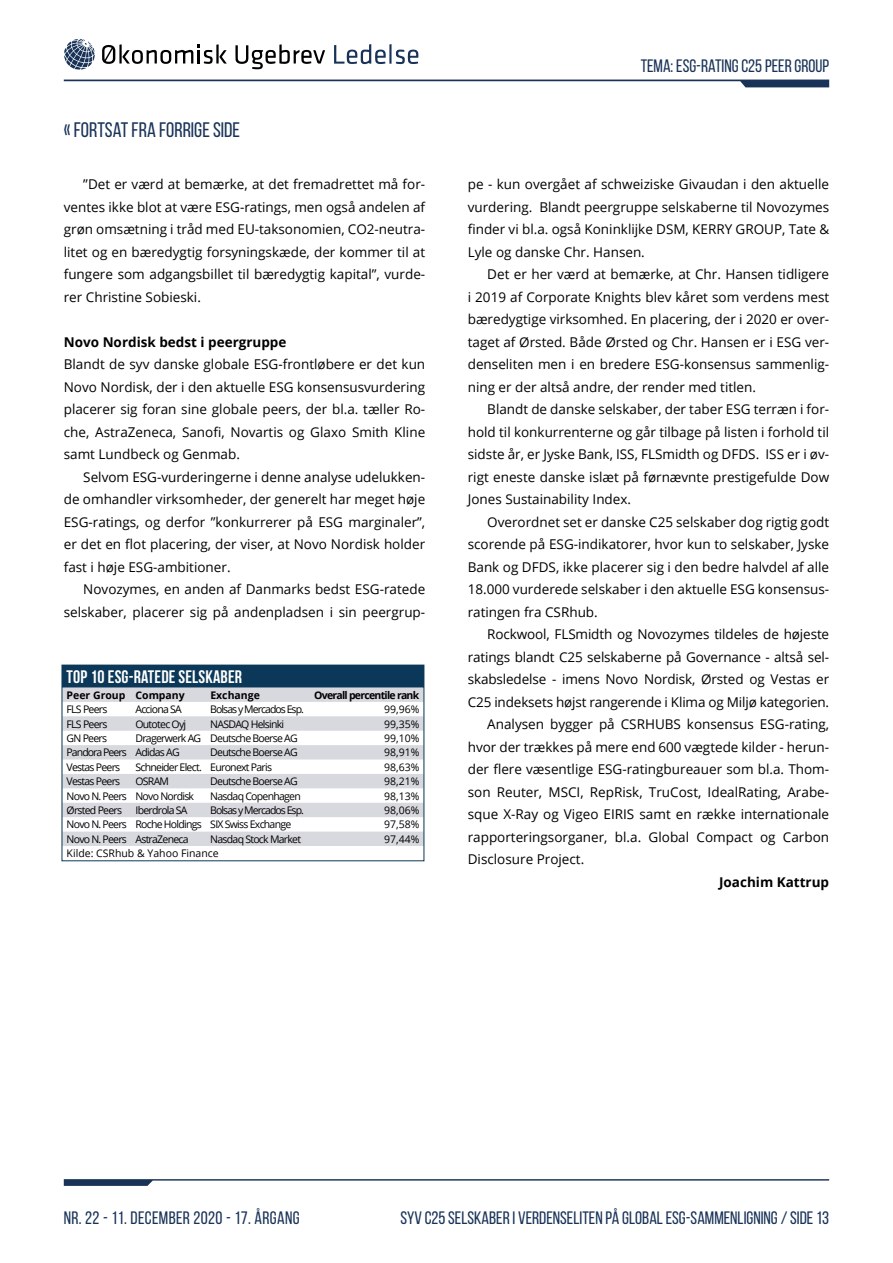
<style>
.page{position:relative;width:893px;height:1263px;background:#fff}
.page>*{position:absolute;margin:0;border:0;box-sizing:border-box;transform-origin:0 0}
.Byline{font:21px "Bebas Neue";color:#193358}
.t1{font:18px "Bebas Neue";color:#193358}
.t2{font:18px "Bebas Neue";letter-spacing:.02em;color:#193358}
.t3{font:700 18px "Bebas Neue";letter-spacing:.01em;color:#fff}
.Brødtekst_m__indryk{font:13.5px/22.5px "Open Sans";color:#000;text-align:justify}
.Brødtekst_u__indryk{font:13.5px/22.5px "Open Sans";color:#000;text-align:justify}
.Underrubrik{font:700 13.5px "Open Sans";color:#000}
.Byline-2{font:700 13.5px "Open Sans";color:#000}
.t4{font:10.5px "Open Sans";letter-spacing:-.07em;color:#000}
.t5{font:10.5px "Open Sans";letter-spacing:-.09em;color:#000}
.t6{font:10.5px "Open Sans";color:#000}
.t7{font:700 10.5px "Open Sans";color:#000}
.t8{font:700 10.5px "Open Sans";letter-spacing:-.07em;color:#000}
</style>
<div class="page">
<svg style="left:64px;top:80px;width:765px;height:7px"></svg>
<svg style="left:64px;top:1179px;width:765px;height:7px"></svg>
<svg style="left:334px;top:44px;width:84px;height:20px"></svg>
<svg style="left:235px;top:44px;width:90px;height:26px"></svg>
<svg style="left:102px;top:44px;width:125px;height:20px"></svg>
<svg style="left:64px;top:38px;width:31px;height:32px"></svg>
<div style="left:62px;top:665px;width:362px;height:22px;background:#0b3858"></div>
<div style="left:64px;top:687px;width:358px;height:159px;background:#d8d9df"></div>
<svg style="left:64px;top:702px;width:358px;height:130px"></svg>
<div style="left:62px;top:665px;width:362px;height:196px;border:1px solid #0b3858"></div>
<p class="Byline" style="left:64px;top:118px;width:178px">« FORTSAT FRA FORRIGE SIDE</p>
<p class="Brødtekst_m__indryk" style="left:64px;top:173px;width:363px;text-indent:19px">”Det er værd at bemærke, at det fremadrettet må for&shy;ventes ikke blot at være ESG-ratings, men også andelen af grøn omsætning i tråd med EU-taksonomien, CO2-neutra&shy;litet og en bæredygtig forsyningskæde, der kommer til at fungere som adgangsbillet til bæredygtig kapital”, vurde&shy;rer Christine Sobieski.</p>
<p class="Underrubrik" style="left:64px;top:332px;width:224px">Novo Nordisk bedst i peergruppe</p>
<p class="Brødtekst_u__indryk" style="left:64px;top:353px;width:363px">Blandt de syv danske globale ESG-frontløbere er det kun Novo Nordisk, der i den aktuelle ESG konsensusvurdering placerer sig foran sine globale peers, der bl.a. tæller Ro&shy;che, AstraZeneca, Sanofi, Novartis og Glaxo Smith Kline samt Lundbeck og Genmab.</p>
<p class="Brødtekst_m__indryk" style="left:64px;top:465px;width:363px;text-indent:19px">Selvom ESG-vurderingerne i denne analyse udelukken&shy;de omhandler virksomheder, der generelt har meget høje ESG-ratings, og derfor ”konkurrerer på ESG marginaler”, er det en flot placering, der viser, at Novo Nordisk holder fast i høje ESG-ambitioner.</p>
<p class="Brødtekst_m__indryk" style="left:64px;top:578px;width:363px;text-align:right">Novozymes, en anden af Danmarks bedst ESG-ratede selskaber, placerer sig på andenpladsen i sin peergrup-</p>
<p class="t3" style="left:67px;top:667px;width:177px">TOP 10 ESG-RATEDE SELSKABER</p>
<p class="t7" style="left:67px;top:687px;width:120px">Peer Group Company</p>
<p class="t7" style="left:210px;top:687px;width:51px">Exchange</p>
<p class="t8" style="left:314px;top:687px;width:107px">Overall percentile rank</p>
<p class="t4" style="left:67px;top:702px;width:42px">FLS Peers</p>
<p class="t4" style="left:135px;top:702px;width:48px">Acciona SA</p>
<p class="t5" style="left:210px;top:702px;width:95px">Bolsas y Mercados Esp.</p>
<p class="t4" style="left:384px;top:702px;width:37px">99,96%</p>
<p class="t4" style="left:67px;top:716px;width:42px">FLS Peers</p>
<p class="t4" style="left:135px;top:716px;width:52px">Outotec Oyj</p>
<p class="t4" style="left:210px;top:716px;width:75px">NASDAQ Helsinki</p>
<p class="t4" style="left:384px;top:716px;width:37px">99,35%</p>
<p class="t4" style="left:67px;top:731px;width:42px">GN Peers</p>
<p class="t4" style="left:135px;top:731px;width:164px">Dragerwerk AG Deutsche Boerse AG</p>
<p class="t4" style="left:384px;top:731px;width:37px">99,10%</p>
<p class="t5" style="left:67px;top:745px;width:115px">Pandora Peers Adidas AG</p>
<p class="t4" style="left:210px;top:745px;width:89px">Deutsche Boerse AG</p>
<p class="t4" style="left:384px;top:745px;width:37px">98,91%</p>
<p class="t4" style="left:67px;top:760px;width:55px">Vestas Peers</p>
<p class="t4" style="left:135px;top:760px;width:138px">Schneider Elect. Euronext Paris</p>
<p class="t4" style="left:384px;top:760px;width:37px">98,63%</p>
<p class="t4" style="left:67px;top:774px;width:55px">Vestas Peers</p>
<p class="t4" style="left:135px;top:774px;width:35px">OSRAM</p>
<p class="t4" style="left:210px;top:774px;width:89px">Deutsche Boerse AG</p>
<p class="t4" style="left:384px;top:774px;width:37px">98,21%</p>
<p class="t4" style="left:67px;top:789px;width:129px">Novo N. Peers Novo Nordisk</p>
<p class="t4" style="left:210px;top:789px;width:92px">Nasdaq Copenhagen</p>
<p class="t4" style="left:384px;top:789px;width:37px">98,13%</p>
<p class="t4" style="left:67px;top:803px;width:57px">Ørsted Peers</p>
<p class="t4" style="left:135px;top:803px;width:54px">Iberdrola SA</p>
<p class="t5" style="left:210px;top:803px;width:95px">Bolsas y Mercados Esp.</p>
<p class="t4" style="left:384px;top:803px;width:37px">98,06%</p>
<p class="t4" style="left:67px;top:817px;width:226px">Novo N. Peers Roche Holdings SIX Swiss Exchange</p>
<p class="t4" style="left:384px;top:817px;width:37px">97,58%</p>
<p class="t4" style="left:67px;top:832px;width:124px">Novo N. Peers AstraZeneca</p>
<p class="t4" style="left:210px;top:832px;width:92px">Nasdaq Stock Market</p>
<p class="t4" style="left:384px;top:832px;width:37px">97,44%</p>
<p class="t6" style="left:67px;top:846px;width:154px">Kilde: CSRhub &amp; Yahoo Finance</p>
<h2 class="t1" style="left:641px;top:56px;width:190px">TEMA: ESG-RATING C25 PEER GROUP</h2>
<p class="Brødtekst_m__indryk" style="left:468px;top:173px;width:363px">pe - kun overgået af schweiziske Givaudan i den aktuelle vurdering. Blandt peergruppe selskaberne til Novozymes finder vi bl.a. også Koninklijke DSM, KERRY GROUP, Tate &amp; Lyle og danske Chr. Hansen.</p>
<p class="Brødtekst_m__indryk" style="left:468px;top:263px;width:363px;text-indent:19px">Det er her værd at bemærke, at Chr. Hansen tidligere i 2019 af Corporate Knights blev kåret som verdens mest bæredygtige virksomhed. En placering, der i 2020 er over&shy;taget af Ørsted. Både Ørsted og Chr. Hansen er i ESG ver&shy;denseliten men i en bredere ESG-konsensus sammenlig&shy;ning er der altså andre, der render med titlen.</p>
<p class="Brødtekst_m__indryk" style="left:468px;top:398px;width:363px;text-indent:19px">Blandt de danske selskaber, der taber ESG terræn i for&shy;hold til konkurrenterne og går tilbage på listen i forhold til sidste år, er Jyske Bank, ISS, FLSmidth og DFDS. ISS er i øv&shy;rigt eneste danske islæt på førnævnte prestigefulde Dow Jones Sustainability Index.</p>
<p class="Brødtekst_m__indryk" style="left:468px;top:510px;width:363px;text-indent:19px">Overordnet set er danske C25 selskaber dog rigtig godt scorende på ESG-indikatorer, hvor kun to selskaber, Jyske Bank og DFDS, ikke placerer sig i den bedre halvdel af alle 18.000 vurderede selskaber i den aktuelle ESG konsensus&shy;ratingen fra CSRhub.</p>
<p class="Brødtekst_m__indryk" style="left:468px;top:623px;width:363px;text-indent:19px">Rockwool, FLSmidth og Novozymes tildeles de højeste ratings blandt C25 selskaberne på Governance - altså sel&shy;skabsledelse - imens Novo Nordisk, Ørsted og Vestas er C25 indeksets højst rangerende i Klima og Miljø kategorien.</p>
<p class="Brødtekst_m__indryk" style="left:468px;top:713px;width:363px;text-indent:19px">Analysen bygger på CSRHUBS konsensus ESG-rating, hvor der trækkes på mere end 600 vægtede kilder - herun&shy;der flere væsentlige ESG-ratingbureauer som bl.a. Thom&shy;son Reuter, MSCI, RepRisk, TruCost, IdealRating, Arabe&shy;sque X-Ray og Vigeo EIRIS samt en række internationale rapporteringsorganer, bl.a. Global Compact og Carbon Disclosure Project.</p>
<p class="Byline-2" style="left:719px;top:872px;width:112px">Joachim Kattrup</p>
<h2 class="t2" style="left:64px;top:1208px;width:237px">NR. 22 - 11. DECEMBER 2020 - 17. ÅRGANG</h2>
<h2 class="t1" style="left:400px;top:1208px;width:430px">SYV C25 SELSKABER I VERDENSELITEN PÅ GLOBAL ESG-SAMMENLIGNING / SIDE 13</h2>
</div>
